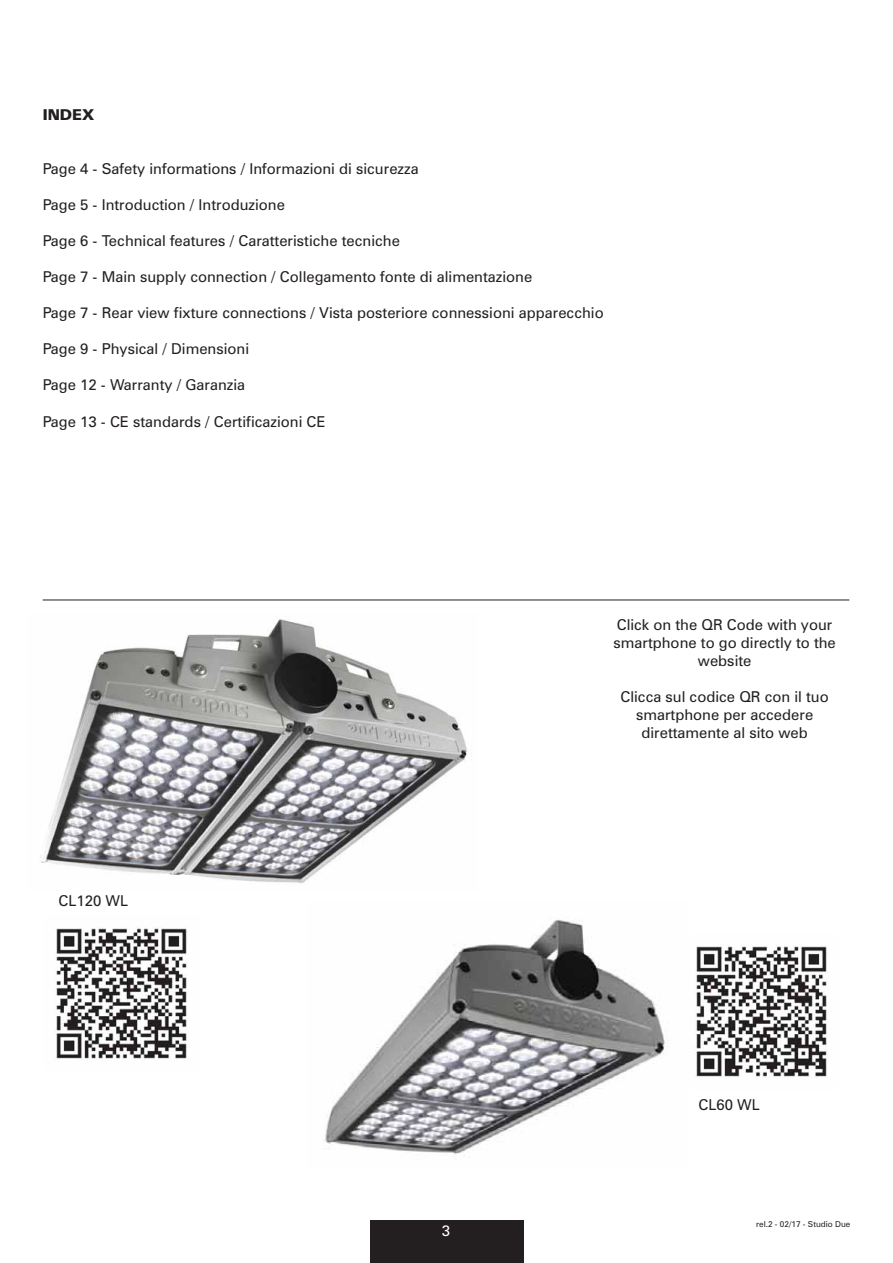
<style>
.page{position:relative;width:893px;height:1263px;background:#fff}
.page>*{position:absolute;margin:0;border:0;box-sizing:border-box;transform-origin:0 0}
.t1{font:15px/18px "Zurich BT";color:#231f20;text-align:center}
.t2{font:900 15px "Zurich BT";color:#231f20}
.t3{font:15px "Zurich BT";color:#fff}
.t4{font:8.25px "Zurich BT";color:#231f20}
</style>
<div class="page">
<div style="left:370px;top:1220px;width:153px;height:43px;background:#231f20"></div>
<hr style="left:43px;top:600px;width:806px;height:1px;background:#231f20">
<img style="left:325px;top:919px;width:341px;height:238px">
<img style="left:40px;top:619px;width:427px;height:264px">
<img style="left:695px;top:945px;width:132px;height:133px">
<img style="left:55px;top:927px;width:132px;height:133px">
<p class="t2" style="left:43px;top:106px;width:53px">INDEX</p>
<p class="t1" style="left:43px;top:162px;width:378px">Page 4 - Safety informations / Informazioni di sicurezza</p>
<p class="t1" style="left:43px;top:198px;width:244px">Page 5 - Introduction / Introduzione</p>
<p class="t1" style="left:43px;top:234px;width:359px">Page 6 - Technical features / Caratteristiche tecniche</p>
<p class="t1" style="left:43px;top:270px;width:491px">Page 7 - Main supply connection / Collegamento fonte di alimentazione</p>
<p class="t1" style="left:43px;top:306px;width:562px">Page 7 - Rear view fixture connections / Vista posteriore connessioni apparecchio</p>
<p class="t1" style="left:43px;top:342px;width:208px">Page 9 - Physical / Dimensioni</p>
<p class="t1" style="left:43px;top:378px;width:204px">Page 12 - Warranty / Garanzia</p>
<p class="t1" style="left:43px;top:414px;width:284px">Page 13 - CE standards / Certificazioni CE</p>
<p class="t1" style="left:59px;top:893px;width:71px">CL120 WL</p>
<p class="t1" style="left:613px;top:618px;width:224px">Click on the QR Code with your smartphone to go directly to the website</p>
<p class="t1" style="left:620px;top:690px;width:210px">Clicca sul codice QR con il tuo smartphone per accedere direttamente al sito web</p>
<p class="t3" style="left:442px;top:1225px;width:10px">3</p>
<p class="t1" style="left:698px;top:1098px;width:63px">CL60 WL</p>
<p class="t4" style="left:756px;top:1221px;width:96px">rel.2 - 02/17 - Studio Due</p>
</div>
